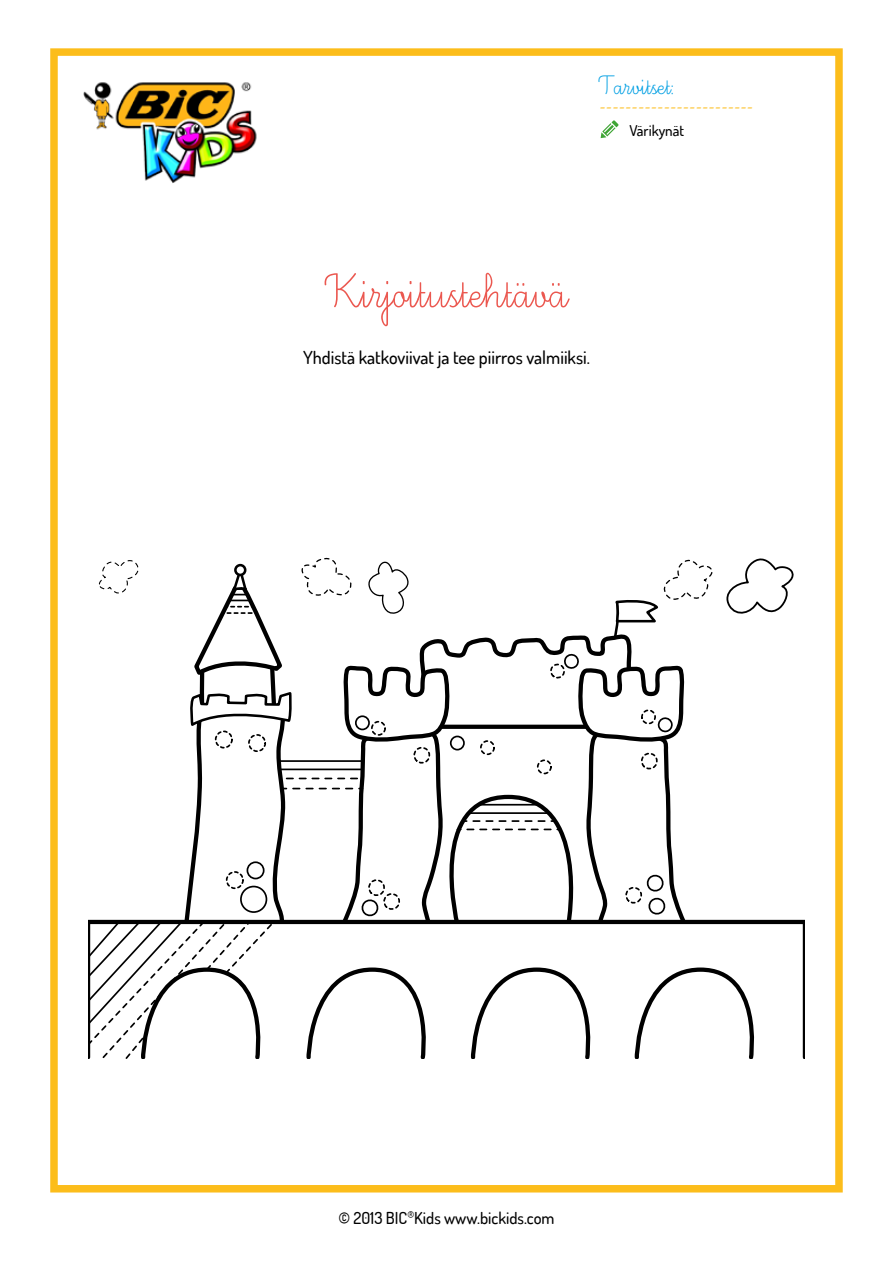
<style>
.page{position:relative;width:893px;height:1263px;background:#fff}
.page>*{position:absolute;margin:0;border:0;box-sizing:border-box;transform-origin:0 0}
.t1{font:60px "Ecriture A Romain Orne";color:#eb5850}
.t2{font:33px "Ecriture A Romain Orne";color:#009fe3}
.t3{font:500 18px "Dosis";color:#000}
.t4{font:18px "Minion Pro";color:#fcbd1b}
.t5{font:500 16.5px "Dosis";color:#000}
.t6{font:500 15px "Dosis";color:#000}
</style>
<div class="page">
<div style="left:50px;top:48px;width:793px;height:1144px;border:8px solid #fcbd1b"></div>
<img style="left:83px;top:82px;width:174px;height:101px">
<svg style="left:601px;top:120px;width:18px;height:18px"></svg>
<svg style="left:88px;top:557px;width:708px;height:501px"></svg>
<h2 class="t2" style="left:600px;top:69px;width:77px">Tarvitset:</h2>
<p class="t4" style="left:600px;top:94px;width:155px">------------------------</p>
<p class="t6" style="left:629px;top:121px;width:56px">Värikynät</p>
<h1 class="t1" style="left:326px;top:262px;width:242px">Kirjoitustehtävä</h1>
<p class="t3" style="left:303px;top:346px;width:288px">Yhdistä katkoviivat ja tee piirros valmiiksi.</p>
<p class="t5" style="left:338px;top:1207px;width:218px">© 2013 BIC<sup>®</sup>Kids www.bickids.com</p>
</div>
